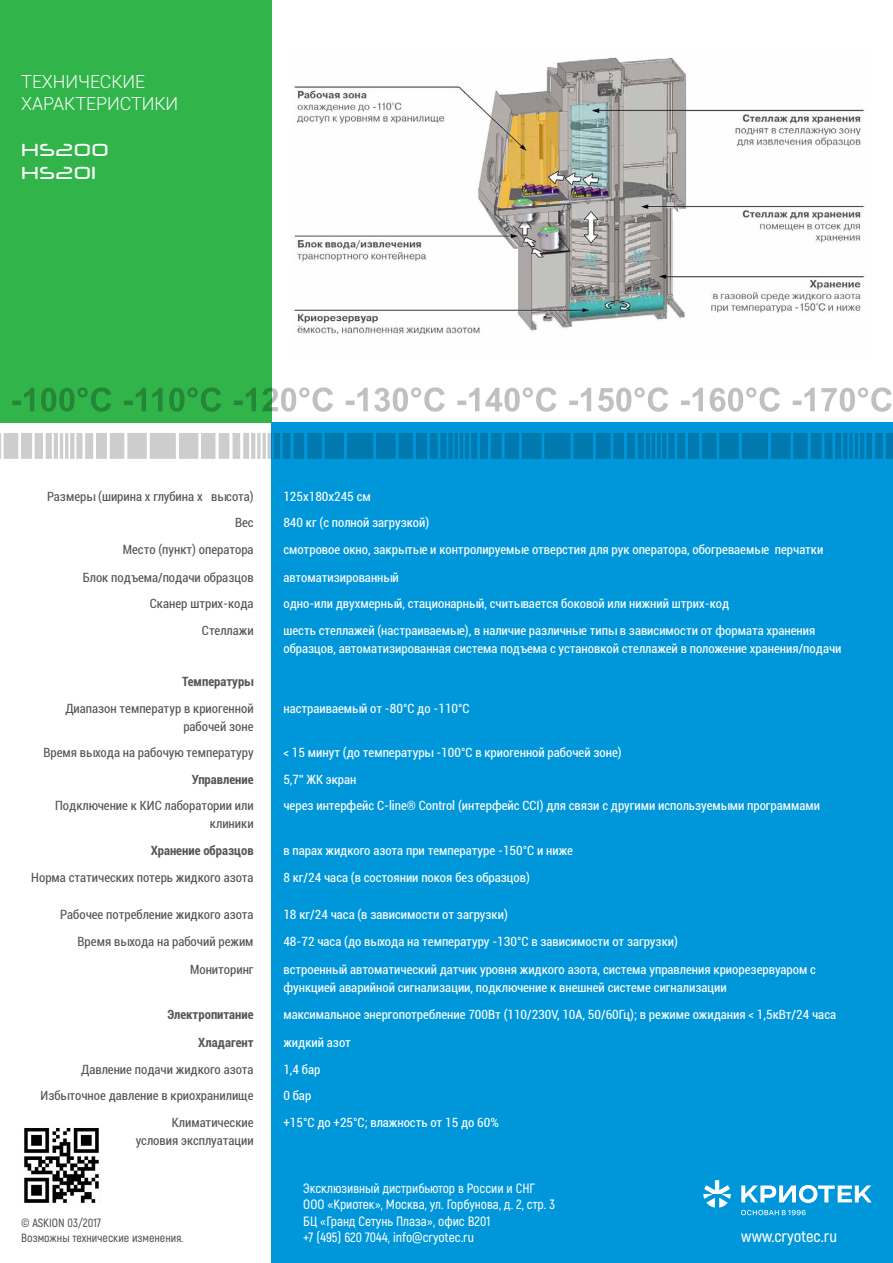
<style>
.page{position:relative;width:893px;height:1263px;background:#fff}
.page>*{position:absolute;margin:0;border:0;box-sizing:border-box;transform-origin:0 0}
.t1{font:500 19.5px/23.4px "Neuropol";color:#fff}
.t2{font:300 18px/21.6px "Roboto";color:#fff}
.t3{font:600 16.5px "Akrobat";color:#fff}
.t4{font:600 13.5px/16.2px "Akrobat";color:#fff}
.t5{font:condensed 12.75px/18px "Roboto";color:#fff}
.t6{font:condensed 12.75px/18px "Roboto";color:#555;text-align:right}
.t7{font:700 condensed 12.75px "Roboto";color:#555}
.t8{font:600 12px/14.4px "Akrobat";color:#555}
</style>
<div class="page">
<div style="left:271px;top:422px;width:622px;height:841px;background:#0097da"></div>
<div style="left:0;top:0;width:271px;height:422px;background:#31b44a"></div>
<svg style="left:12px;top:387px;width:880px;height:25px"></svg>
<svg style="left:0;top:433px;width:893px;height:26px"></svg>
<img style="left:292px;top:57px;width:574px;height:278px">
<img style="left:24px;top:1128px;width:75px;height:75px">
<svg style="left:741px;top:1210px;width:65px;height:5px"></svg>
<svg style="left:741px;top:1185px;width:131px;height:18px"></svg>
<svg style="left:703px;top:1180px;width:28px;height:27px"></svg>
<h2 class="t2" style="left:21px;top:70px;width:159px">ТЕХНИЧЕСКИЕ<br>ХАРАКТЕРИСТИКИ</h2>
<h1 class="t1" style="left:21px;top:137px;width:89px">HS200<br>HS201</h1>
<p class="t6" style="left:47px;top:486px;width:208px">Размеры (ширина х глубина х высота)</p>
<p class="t5" style="left:283px;top:486px;width:89px">125х180х245 см</p>
<p class="t6" style="left:235px;top:513px;width:20px">Вес</p>
<p class="t5" style="left:283px;top:513px;width:147px">840 кг (с полной загрузкой)</p>
<p class="t6" style="left:123px;top:540px;width:132px">Место (пункт) оператора</p>
<p class="t5" style="left:283px;top:540px;width:541px">смотровое окно, закрытые и контролируемые отверстия для рук оператора, обогреваемые перчатки</p>
<p class="t6" style="left:83px;top:568px;width:172px">Блок подъема/подачи образцов</p>
<p class="t5" style="left:283px;top:568px;width:117px">автоматизированный</p>
<p class="t6" style="left:150px;top:594px;width:105px">Сканер штрих-кода</p>
<p class="t5" style="left:283px;top:594px;width:447px">одно-или двухмерный, стационарный, считывается боковой или нижний штрих-код</p>
<p class="t6" style="left:202px;top:621px;width:53px">Стеллажи</p>
<p class="t5" style="left:283px;top:621px;width:560px">шесть стеллажей (настраиваемые), в наличие различные типы в зависимости от формата хранения образцов, автоматизированная система подъема с установкой стеллажей в положение хранения/подачи</p>
<p class="t7" style="left:182px;top:673px;width:73px">Температуры</p>
<p class="t6" style="left:65px;top:699px;width:190px">Диапазон температур в криогенной рабочей зоне</p>
<p class="t5" style="left:283px;top:699px;width:188px">настраиваемый от -80°С до -110°С</p>
<p class="t6" style="left:43px;top:743px;width:212px">Время выхода на рабочую температуру</p>
<p class="t5" style="left:283px;top:743px;width:340px">&lt; 15 минут (до температуры -100°С в криогенной рабочей зоне)</p>
<p class="t7" style="left:192px;top:770px;width:63px">Управление</p>
<p class="t5" style="left:283px;top:770px;width:75px">5,7” ЖК экран</p>
<p class="t6" style="left:55px;top:796px;width:200px">Подключение к КИС лаборатории или клиники</p>
<p class="t5" style="left:283px;top:796px;width:538px">через интерфейс C-line® Сontrol (интерфейс CCI) для связи с другими используемыми программами</p>
<p class="t7" style="left:151px;top:841px;width:104px">Хранение образцов</p>
<p class="t5" style="left:283px;top:841px;width:291px">в парах жидкого азота при температуре -150°С и ниже</p>
<p class="t6" style="left:31px;top:867px;width:224px">Норма статических потерь жидкого азота</p>
<p class="t5" style="left:283px;top:867px;width:248px">8 кг/24 часа (в состоянии покоя без образцов)</p>
<p class="t6" style="left:60px;top:905px;width:195px">Рабочее потребление жидкого азота</p>
<p class="t5" style="left:283px;top:905px;width:226px">18 кг/24 часа (в зависимости от загрузки)</p>
<p class="t6" style="left:78px;top:932px;width:178px">Время выхода на рабочий режим</p>
<p class="t5" style="left:283px;top:932px;width:396px">48-72 часа (до выхода на температуру -130°С в зависимости от загрузки)</p>
<p class="t6" style="left:190px;top:960px;width:65px">Мониторинг</p>
<p class="t5" style="left:283px;top:960px;width:534px">встроенный автоматический датчик уровня жидкого азота, система управления криорезервуаром с функцией аварийной сигнализации, подключение к внешней системе сигнализации</p>
<p class="t7" style="left:167px;top:1005px;width:88px">Электропитание</p>
<p class="t5" style="left:283px;top:1005px;width:554px">максимальное энергопотребление 700Вт (110/230V, 10A, 50/60Гц); в режиме ожидания &lt; 1,5кВт/24 часа</p>
<p class="t7" style="left:198px;top:1033px;width:57px">Хладагент</p>
<p class="t5" style="left:283px;top:1033px;width:69px">жидкий азот</p>
<p class="t6" style="left:81px;top:1059px;width:174px">Давление подачи жидкого азота</p>
<p class="t5" style="left:283px;top:1059px;width:39px">1,4 бар</p>
<p class="t6" style="left:41px;top:1086px;width:215px">Избыточное давление в криохранилище</p>
<p class="t5" style="left:283px;top:1086px;width:29px">0 бар</p>
<p class="t6" style="left:136px;top:1113px;width:119px">Климатические условия эксплуатации</p>
<p class="t5" style="left:283px;top:1113px;width:217px">+15°С до +25°С; влажность от 15 до 60%</p>
<p class="t4" style="left:303px;top:1180px;width:253px">Эксклюзивный дистрибьютор в России и СНГ ООО «Криотек», Москва, ул. Горбунова, д. 2, стр. 3<br>БЦ «Гранд Сетунь Плаза», офис В201<br>+7 (495) 620 7044, info@cryotec.ru</p>
<p class="t8" style="left:21px;top:1216px;width:164px">© ASKION 03/2017<br>Возможны технические изменения.</p>
<p class="t3" style="left:741px;top:1226px;width:97px">www.cryotec.ru</p>
</div>
